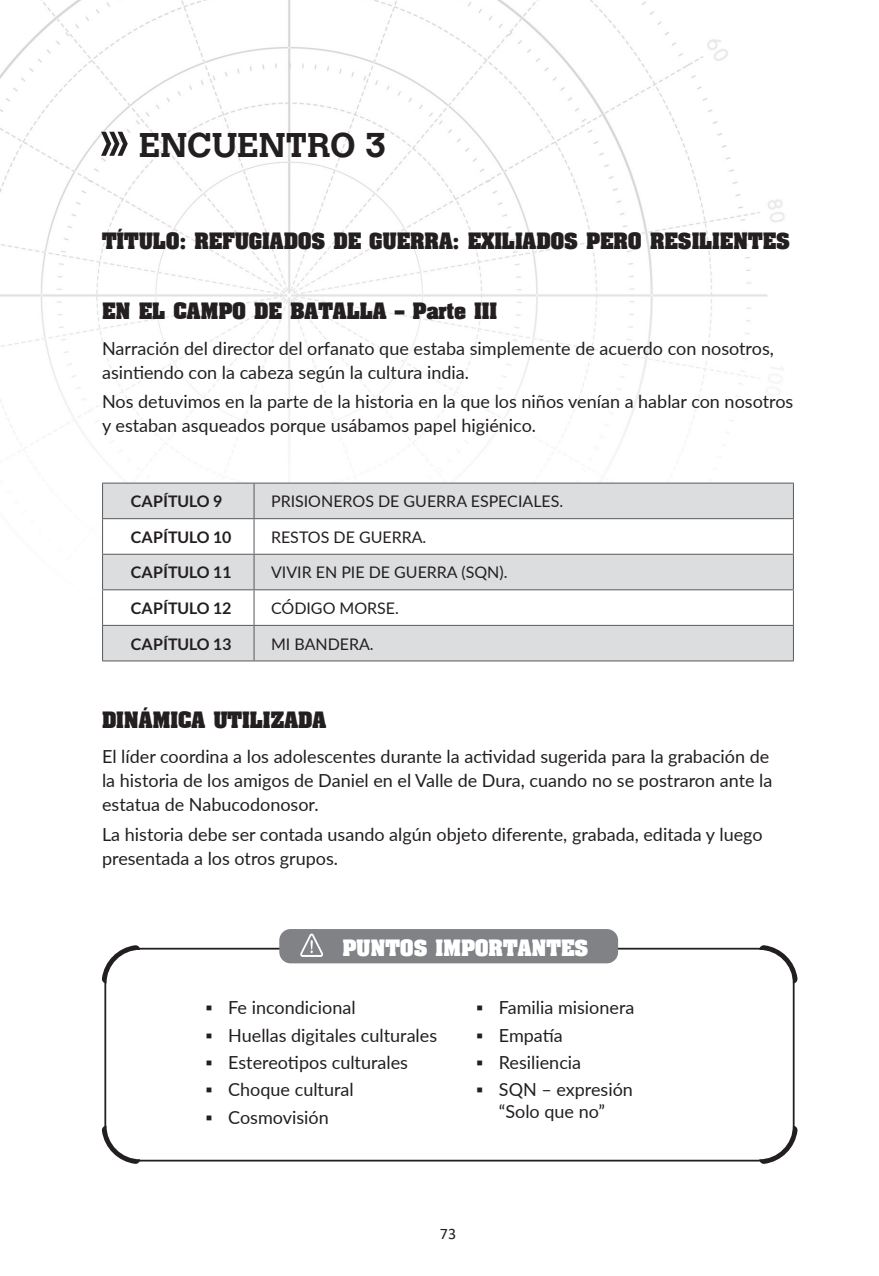
<style>
.page{position:relative;width:879px;height:1276px;background:#fff}
.page>*{position:absolute;margin:0;border:0;box-sizing:border-box;transform-origin:0 0}
.TITULO{font:700 34px "Calvert MT Std";color:#231f20}
.sub{font:24px "Acklin";color:#231f20}
.tit{font:24px "Acklin";color:#231f20}
.tit-2{font:24px "Acklin";color:#fff}
.sub-2{font:18px/24px "Lato";color:#231f20}
.t1{font:16px "Lato";color:#231f20}
.t2{font:700 16px "Lato";color:#231f20}
.t3{font:16px "Calibri";color:#231f20}
</style>
<div class="page">
<img style="left:0;top:0;width:798px;height:1164px">
<svg style="left:101px;top:132px;width:27px;height:24px"></svg>
<div style="left:103px;top:483px;width:690px;height:177px;background:#dcdddf"></div>
<svg style="left:103px;top:519px;width:690px;height:35px"></svg>
<svg style="left:103px;top:590px;width:690px;height:35px"></svg>
<hr style="left:102px;top:482px;width:152px;height:1px;background:#57585a">
<hr style="left:102px;top:483px;width:1px;height:35px;background:#57585a">
<hr style="left:254px;top:482px;width:540px;height:1px;background:#57585a">
<hr style="left:253px;top:483px;width:1px;height:35px;background:#57585a">
<hr style="left:793px;top:483px;width:1px;height:35px;background:#57585a">
<hr style="left:102px;top:518px;width:152px;height:1px;background:#57585a">
<hr style="left:102px;top:519px;width:1px;height:35px;background:#57585a">
<hr style="left:254px;top:518px;width:540px;height:1px;background:#57585a">
<hr style="left:253px;top:519px;width:1px;height:35px;background:#57585a">
<hr style="left:793px;top:519px;width:1px;height:35px;background:#57585a">
<hr style="left:102px;top:554px;width:152px;height:1px;background:#57585a">
<hr style="left:102px;top:555px;width:1px;height:34px;background:#57585a">
<hr style="left:254px;top:554px;width:540px;height:1px;background:#57585a">
<hr style="left:253px;top:555px;width:1px;height:34px;background:#57585a">
<hr style="left:793px;top:555px;width:1px;height:34px;background:#57585a">
<hr style="left:102px;top:589px;width:152px;height:1px;background:#57585a">
<hr style="left:102px;top:590px;width:1px;height:35px;background:#57585a">
<hr style="left:254px;top:589px;width:540px;height:1px;background:#57585a">
<hr style="left:253px;top:590px;width:1px;height:35px;background:#57585a">
<hr style="left:793px;top:590px;width:1px;height:35px;background:#57585a">
<hr style="left:102px;top:625px;width:152px;height:1px;background:#57585a">
<hr style="left:102px;top:626px;width:1px;height:34px;background:#57585a">
<hr style="left:254px;top:625px;width:540px;height:1px;background:#57585a">
<hr style="left:253px;top:626px;width:1px;height:34px;background:#57585a">
<hr style="left:793px;top:626px;width:1px;height:34px;background:#57585a">
<hr style="left:102px;top:660px;width:152px;height:1px;background:#57585a">
<hr style="left:254px;top:660px;width:540px;height:1px;background:#57585a">
<div style="left:104px;top:947px;width:690px;height:214px;border:2px solid #231f20;border-radius:30px"></div>
<svg style="left:102px;top:1125px;width:38px;height:39px"></svg>
<svg style="left:759px;top:1125px;width:39px;height:39px"></svg>
<svg style="left:759px;top:945px;width:39px;height:38px"></svg>
<svg style="left:102px;top:945px;width:38px;height:38px"></svg>
<div style="left:279px;top:929px;width:339px;height:34px;background:#808285;border-radius:11px"></div>
<svg style="left:300px;top:933px;width:23px;height:24px"></svg>
<p class="TITULO" style="left:139px;top:124px;width:248px">ENCUENTRO 3</p>
<p class="sub" style="left:102px;top:228px;width:689px">TÍTULO: REFUGIADOS DE GUERRA: EXILIADOS PERO RESILIENTES</p>
<p class="tit" style="left:102px;top:298px;width:396px">EN EL CAMPO DE BATALLA – Parte III</p>
<p class="sub-2" style="left:102px;top:335px;width:673px">Narración del director del orfanato que estaba simplemente de acuerdo con nosotros, asintiendo con la cabeza según la cultura india.</p>
<p class="sub-2" style="left:102px;top:389px;width:693px">Nos detuvimos en la parte de la historia en la que los niños venían a hablar con nosotros y estaban asqueados porque usábamos papel higiénico.</p>
<p class="t2" style="left:131px;top:492px;width:93px">CAPÍTULO 9</p>
<p class="t1" style="left:271px;top:490px;width:294px">PRISIONEROS DE GUERRA ESPECIALES.</p>
<p class="t2" style="left:131px;top:528px;width:102px">CAPÍTULO 10</p>
<p class="t1" style="left:271px;top:525px;width:157px">RESTOS DE GUERRA.</p>
<p class="t2" style="left:131px;top:563px;width:102px">CAPÍTULO 11</p>
<p class="t1" style="left:271px;top:561px;width:238px">VIVIR EN PIE DE GUERRA (SQN).</p>
<p class="t2" style="left:131px;top:599px;width:102px">CAPÍTULO 12</p>
<p class="t1" style="left:271px;top:597px;width:129px">CÓDIGO MORSE.</p>
<p class="t2" style="left:131px;top:634px;width:102px">CAPÍTULO 13</p>
<p class="t1" style="left:271px;top:632px;width:104px">MI BANDERA.</p>
<p class="tit" style="left:102px;top:706px;width:226px">DINÁMICA UTILIZADA</p>
<p class="sub-2" style="left:102px;top:744px;width:672px">El líder coordina a los adolescentes durante la actividad sugerida para la grabación de la historia de los amigos de Daniel en el Valle de Dura, cuando no se postraron ante la estatua de Nabucodonosor.</p>
<p class="sub-2" style="left:102px;top:821px;width:662px">La historia debe ser contada usando algún objeto diferente, grabada, editada y luego presentada a los otros grupos.</p>
<p class="tit-2" style="left:342px;top:934px;width:247px">PUNTOS IMPORTANTES</p>
<p class="sub-2" style="left:206px;top:995px;width:151px">▪ Fe incondicional</p>
<p class="sub-2" style="left:206px;top:1022px;width:233px">▪ Huellas digitales culturales</p>
<p class="sub-2" style="left:206px;top:1049px;width:204px">▪ Estereotipos culturales</p>
<p class="sub-2" style="left:206px;top:1077px;width:150px">▪ Choque cultural</p>
<p class="sub-2" style="left:206px;top:1104px;width:125px">▪ Cosmovisión</p>
<p class="sub-2" style="left:476px;top:995px;width:160px">▪ Familia misionera</p>
<p class="sub-2" style="left:476px;top:1022px;width:88px">▪ Empatía</p>
<p class="sub-2" style="left:476px;top:1049px;width:106px">▪ Resiliencia</p>
<p class="sub-2" style="left:476px;top:1078px;width:158px;line-height:21.6px;text-align:center">▪ SQN – expresión “Solo que no”</p>
<p class="t3" style="left:440px;top:1222px;width:18px">73</p>
</div>
